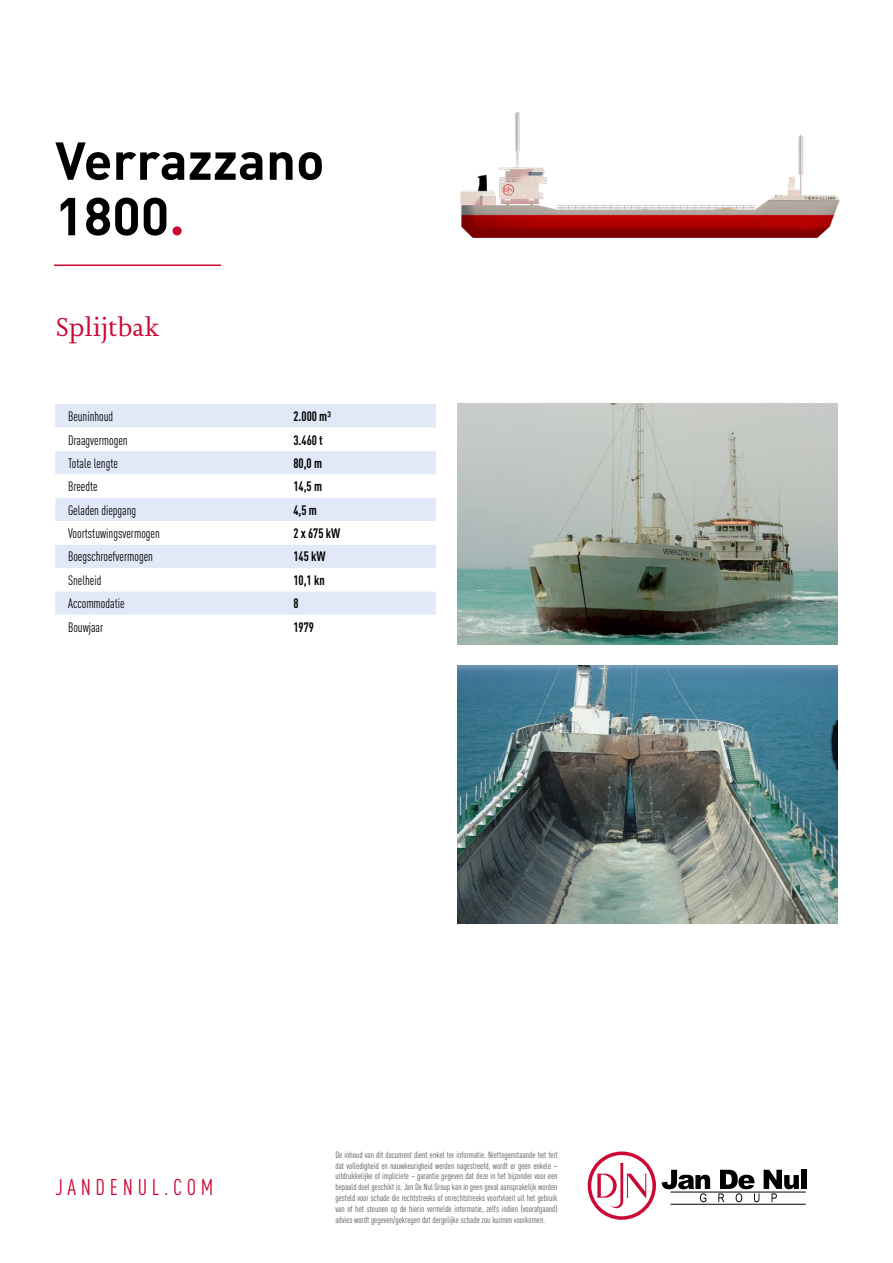
<style>
.page{position:relative;width:893px;height:1263px;background:#fff}
.page>*{position:absolute;margin:0;border:0;box-sizing:border-box;transform-origin:0 0}
.t1{font:700 52.5px/55.5px "DIN Pro";color:#000}
.t2{font:27px "Joanna Nova";color:#cc0935}
.t3{font:condensed 22.5px "DIN Pro";letter-spacing:.21em;color:#cc0935}
.t4{font:condensed 13.5px "DIN Pro";color:#000;scale:.95 1}
.t5{font:700 condensed 13.5px "DIN Pro";color:#000;scale:.95 1}
.t6{font:condensed 9px/10.8px "DIN Pro";color:#575756;text-align:justify}
.s1{color:#cc0935}
</style>
<div class="page">
<hr style="left:54px;top:264px;width:167px;height:2px;background:#cc0935">
<svg style="left:662px;top:1170px;width:48px;height:32px"></svg>
<svg style="left:718px;top:1170px;width:81px;height:32px"></svg>
<div style="left:801px;top:1170px;width:5px;height:19px;background:#000"></div>
<hr style="left:670px;top:1192px;width:136px;height:1px;background:#000">
<hr style="left:670px;top:1204px;width:136px;height:1px;background:#000">
<svg style="left:588px;top:1151px;width:68px;height:69px"></svg>
<div style="left:591px;top:1155px;width:61px;height:61px;background:#fff;border-radius:50%"></div>
<svg style="left:596px;top:1163px;width:51px;height:46px"></svg>
<div style="left:55px;top:404px;width:381px;height:24px;background:#e1e8f7"></div>
<svg style="left:55px;top:451px;width:381px;height:164px;fill:#e1e8f7"></svg>
<img style="left:457px;top:665px;width:381px;height:258px">
<img style="left:457px;top:404px;width:381px;height:240px">
<img style="left:460px;top:112px;width:380px;height:126px">
<h1 class="t1" style="left:55px;top:127px;width:271px">Verrazzano<br>1800<span class="s1">.</span></h1>
<h2 class="t2" style="left:55px;top:309px;width:106px">Splijtbak</h2>
<h3 class="t4" style="left:68px;top:406px;width:49px">Beuninhoud</h3>
<h3 class="t5" style="left:293px;top:406px;width:42px">2.000 m³</h3>
<h3 class="t4" style="left:68px;top:430px;width:64px">Draagvermogen</h3>
<h3 class="t5" style="left:293px;top:429px;width:32px">3.460 t</h3>
<h3 class="t4" style="left:68px;top:453px;width:54px">Totale lengte</h3>
<h3 class="t5" style="left:293px;top:453px;width:32px">80,0 m</h3>
<h3 class="t4" style="left:68px;top:477px;width:33px">Breedte</h3>
<h3 class="t5" style="left:293px;top:476px;width:32px">14,5 m</h3>
<h3 class="t4" style="left:68px;top:500px;width:73px">Geladen diepgang</h3>
<h3 class="t5" style="left:293px;top:500px;width:26px">4,5 m</h3>
<h3 class="t4" style="left:68px;top:524px;width:98px">Voortstuwingsvermogen</h3>
<h3 class="t5" style="left:293px;top:523px;width:51px">2 x 675 kW</h3>
<h3 class="t4" style="left:68px;top:547px;width:91px">Boegschroefvermogen</h3>
<h3 class="t5" style="left:293px;top:546px;width:35px">145 kW</h3>
<h3 class="t4" style="left:68px;top:570px;width:37px">Snelheid</h3>
<h3 class="t5" style="left:293px;top:570px;width:34px">10,1 kn</h3>
<h3 class="t4" style="left:68px;top:594px;width:61px">Accommodatie</h3>
<h3 class="t5" style="left:293px;top:593px;width:7px">8</h3>
<h3 class="t4" style="left:68px;top:617px;width:39px">Bouwjaar</h3>
<h3 class="t5" style="left:293px;top:617px;width:23px">1979</h3>
<h3 class="t3" style="left:55px;top:1171px;width:160px">JANDENUL.COM</h3>
<p class="t6" style="left:335px;top:1148px;width:224px">De inhoud van dit document dient enkel ter informatie. Niettegenstaande het feit dat volledigheid en nauwkeurigheid werden nagestreefd, wordt er geen enkele – uitdrukkelijke of impliciete – garantie gegeven dat deze in het bijzonder voor een bepaald doel geschikt is. Jan De Nul Group kan in geen geval aansprakelijk worden gesteld voor schade die rechtstreeks of onrechtstreeks voortvloeit uit het gebruik van of het steunen op de hierin vermelde informatie, zelfs indien (voorafgaand) advies wordt gegeven/gekregen dat dergelijke schade zou kunnen voorkomen.</p>
</div>
